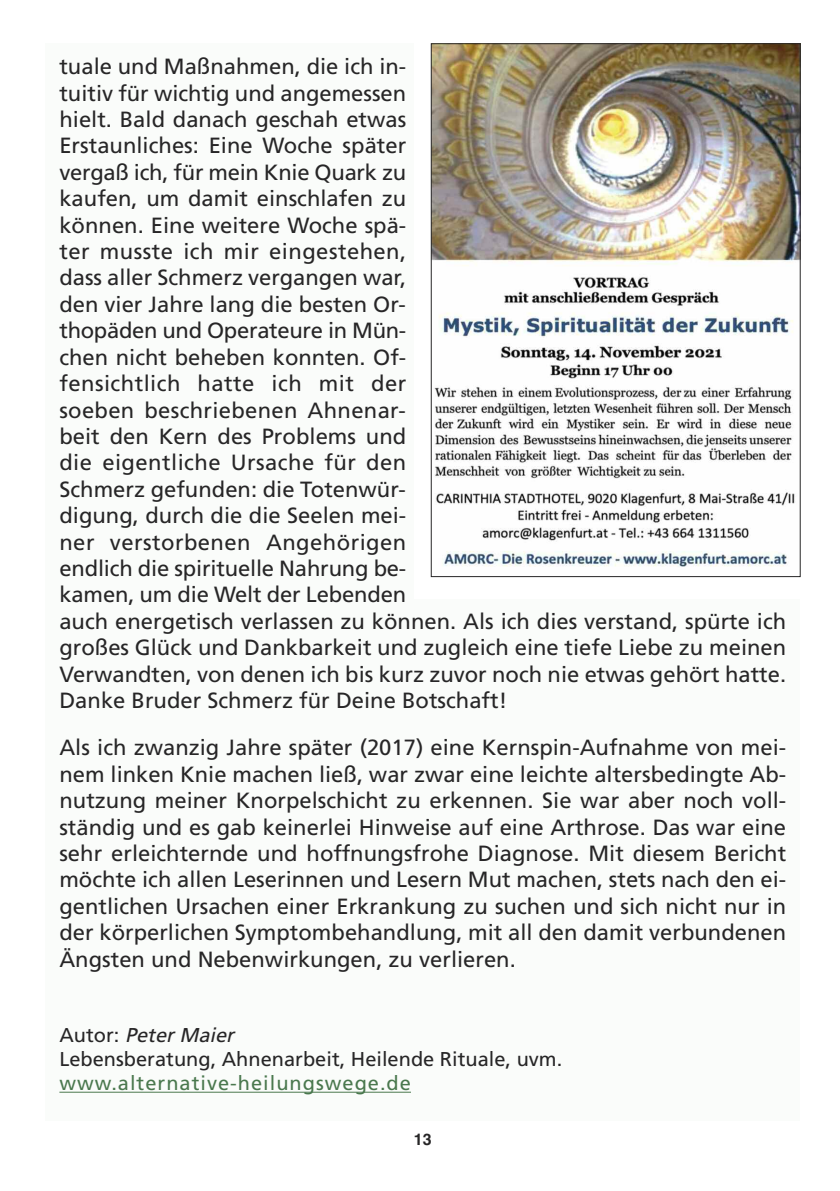
<style>
.page{position:relative;width:840px;height:1191px;background:#fff}
.page>*{position:absolute;margin:0;border:0;box-sizing:border-box;transform-origin:0 0}
.t1{font:22px/26.4px "Frutiger";color:#272627}
.t2{font:20px/24px "Frutiger";color:#272627}
.t3{font:20px "Frutiger";letter-spacing:.05em;color:#4a784e}
.t4{font:700 16px "Helvetica";color:#272627}
.s1{font-style:italic}
</style>
<div class="page">
<div style="left:45px;top:44px;width:754px;height:1077px;background:#fafcfa"></div>
<hr style="left:59px;top:1091px;width:352px;height:1px;background:#4a784e">
<svg style="left:414px;top:44px;width:406px;height:555px"></svg>
<img style="left:433px;top:46px;width:364px;height:521px">
<p class="t1" style="left:59px;top:55px;width:728px">tuale und Maßnahmen, die ich in-<br>tuitiv für wichtig und angemessen<br>hielt. Bald danach geschah etwas<br>Erstaunliches: Eine Woche später<br>vergaß ich, für mein Knie Quark zu<br>kaufen, um damit einschlafen zu<br>können. Eine weitere Woche spä-<br>ter musste ich mir eingestehen,<br>dass aller Schmerz vergangen war,<br>den vier Jahre lang die besten Or-<br>thopäden und Operateure in Mün-<br>chen nicht beheben konnten. Of-<br>fensichtlich hatte ich mit der<br>soeben beschriebenen Ahnenar-<br>beit den Kern des Problems und<br>die eigentliche Ursache für den<br>Schmerz gefunden: die Totenwür-<br>digung, durch die die Seelen mei-<br>ner verstorbenen Angehörigen<br>endlich die spirituelle Nahrung be-<br>kamen, um die Welt der Lebenden<br>auch energetisch verlassen zu können. Als ich dies verstand, spürte ich großes Glück und Dankbarkeit und zugleich eine tiefe Liebe zu meinen Verwandten, von denen ich bis kurz zuvor noch nie etwas gehört hatte.<br>Danke Bruder Schmerz für Deine Botschaft!</p>
<p class="t1" style="left:59px;top:736px;width:728px;text-align:justify">Als ich zwanzig Jahre später (2017) eine Kernspin-Aufnahme von mei&shy;nem linken Knie machen ließ, war zwar eine leichte altersbedingte Ab&shy;nutzung meiner Knorpelschicht zu erkennen. Sie war aber noch voll&shy;ständig und es gab keinerlei Hinweise auf eine Arthrose. Das war eine sehr erleichternde und hoffnungsfrohe Diagnose. Mit diesem Bericht möchte ich allen Leserinnen und Lesern Mut machen, stets nach den ei&shy;gentlichen Ursachen einer Erkrankung zu suchen und sich nicht nur in der körperlichen Symptombehandlung, mit all den damit verbundenen Ängsten und Nebenwirkungen, zu verlieren.</p>
<p class="t2" style="left:59px;top:1024px;width:504px">A u to r : <span class="s1">Peter Maier<br></span>Lebensberatung, Ahnenarbeit, Heilende Rituale, uvm.</p>
<p class="t3" style="left:59px;top:1075px;width:353px">www.alternative-heilungswege.de</p>
<p class="t4" style="left:413px;top:1130px;width:19px">13</p>
</div>
